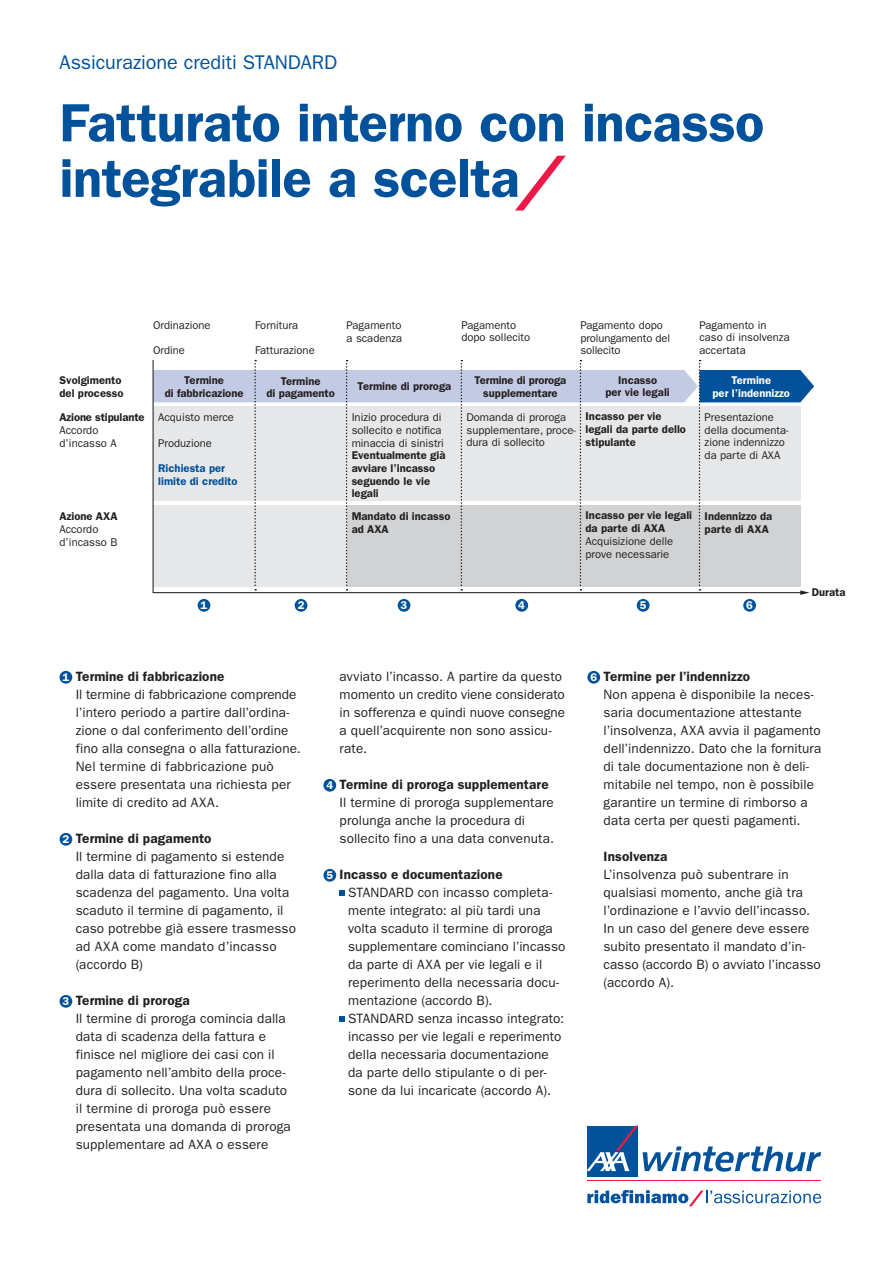
<style>
.page{position:relative;width:893px;height:1263px;background:#fff}
.page>*{position:absolute;margin:0;border:0;box-sizing:border-box;transform-origin:0 0}
.t1{font:600 54px/55.5px "ITC Franklin Gothic Std";letter-spacing:-.01em;color:#01519b}
.t2{font:19.8px "ITC Franklin Gothic Std";letter-spacing:-.005em;color:#01519b}
.t3{font:13.5px/18px "ITC Franklin Gothic Std";letter-spacing:.01em;color:#231f20}
.t4{font:600 13.5px "ITC Franklin Gothic Std";letter-spacing:.01em;color:#231f20}
.t5{font:11.25px/12.8px "ITC Franklin Gothic Std";color:#231f20}
.t6{font:600 11.25px/12.8px "ITC Franklin Gothic Std";color:#231f20}
.t7{font:600 11.25px/12.8px "ITC Franklin Gothic Std";color:#fff;text-align:center}
.t8{font:600 11.25px/12.8px "ITC Franklin Gothic Std";color:#01519b}
.s1{font-family:"AXA Switch";font-weight:400;font-style:italic;color:#ed1845}
.s2{font-weight:600;font-size:11.25px;color:#fff}
.s3{font-weight:600}
</style>
<div class="page">
<div style="left:198px;top:599px;width:12px;height:13px;background:#01519b;border-radius:50%"></div>
<div style="left:295px;top:599px;width:12px;height:13px;background:#01519b;border-radius:50%"></div>
<div style="left:398px;top:599px;width:12px;height:13px;background:#01519b;border-radius:50%"></div>
<div style="left:515px;top:599px;width:13px;height:13px;background:#01519b;border-radius:50%"></div>
<div style="left:743px;top:599px;width:13px;height:13px;background:#01519b;border-radius:50%"></div>
<div style="left:637px;top:599px;width:12px;height:13px;background:#01519b;border-radius:50%"></div>
<svg style="left:153px;top:360px;width:661px;height:235px;background:#d9dce2"></svg>
<div style="left:60px;top:671px;width:12px;height:13px;background:#01519b;border-radius:50%"></div>
<div style="left:60px;top:833px;width:12px;height:13px;background:#01519b;border-radius:50%"></div>
<div style="left:60px;top:995px;width:12px;height:13px;background:#01519b;border-radius:50%"></div>
<div style="left:323px;top:779px;width:13px;height:13px;background:#01519b;border-radius:50%"></div>
<div style="left:323px;top:869px;width:13px;height:13px;background:#01519b;border-radius:50%"></div>
<svg style="left:340px;top:891px;width:5px;height:5px"></svg>
<svg style="left:340px;top:1017px;width:5px;height:5px"></svg>
<div style="left:587px;top:671px;width:13px;height:13px;background:#01519b;border-radius:50%"></div>
<div style="left:587px;top:1125px;width:51px;height:51px;background:#01519b"></div>
<hr style="left:587px;top:1180px;width:234px;height:1px;background:#ed1845">
<svg style="left:587px;top:1125px;width:234px;height:47px"></svg>
<svg style="left:587px;top:1190px;width:234px;height:16px"></svg>
<h2 class="t2" style="left:60px;top:51px;width:279px">Assicurazione crediti STANDARD</h2>
<h1 class="t1" style="left:60px;top:95px;width:706px">Fatturato interno con incasso integrabile a scelta<span class="s1">/</span></h1>
<p class="t6" style="left:60px;top:374px;width:65px">Svolgimento del processo</p>
<p class="t6" style="left:60px;top:411px;width:87px">Azione stipulante</p>
<p class="t5" style="left:60px;top:424px;width:59px">Accordo d’incasso A</p>
<p class="t5" style="left:153px;top:319px;width:59px">Ordinazione</p>
<p class="t5" style="left:153px;top:344px;width:33px">Ordine</p>
<p class="t6" style="left:165px;top:374px;width:80px;text-align:center">Termine<br>di fabbricazione</p>
<p class="t5" style="left:158px;top:411px;width:77px">Acquisto merce</p>
<p class="t5" style="left:158px;top:436px;width:55px">Produzione</p>
<p class="t8" style="left:158px;top:462px;width:81px">Richiesta per limite di credito</p>
<p class="t6" style="left:60px;top:510px;width:60px">Azione AXA</p>
<p class="t5" style="left:60px;top:523px;width:59px">Accordo d’incasso B</p>
<p class="t5" style="left:255px;top:319px;width:45px">Fornitura</p>
<p class="t5" style="left:255px;top:344px;width:61px">Fatturazione</p>
<p class="t6" style="left:266px;top:375px;width:70px;line-height:12px;text-align:center">Termine<br>di pagamento</p>
<p class="t5" style="left:347px;top:319px;width:57px">Pagamento a scadenza</p>
<p class="t6" style="left:358px;top:380px;width:95px">Termine di proroga</p>
<p class="t5" style="left:352px;top:411px;width:94px">Inizio procedura di sollecito e notifica minaccia di sinistri</p>
<p class="t6" style="left:352px;top:449px;width:95px">Eventualmente già avviare l’incasso seguendo le vie legali</p>
<p class="t6" style="left:352px;top:510px;width:100px">Mandato di incasso ad AXA</p>
<p class="t5" style="left:461px;top:319px;width:70px">Pagamento dopo sollecito</p>
<p class="t6" style="left:474px;top:374px;width:93px;text-align:center">Termine di proroga supplementare</p>
<p class="t5" style="left:466px;top:411px;width:111px">Domanda di proroga supplementare, proce&shy;dura di sollecito</p>
<p class="t5" style="left:580px;top:319px;width:91px">Pagamento dopo prolungamento del sollecito</p>
<p class="t6" style="left:605px;top:374px;width:66px;line-height:12px;text-align:center">Incasso<br>per vie legali</p>
<p class="t6" style="left:586px;top:410px;width:102px">Incasso per vie legali da parte dello stipulante</p>
<p class="t5" style="left:699px;top:319px;width:92px">Pagamento in caso di insolvenza accertata</p>
<p class="t7" style="left:712px;top:374px;width:79px">Termine<br>per l’indennizzo</p>
<p class="t5" style="left:705px;top:411px;width:86px">Presentazione della documenta&shy;zione indennizzo da parte di AXA</p>
<p class="t6" style="left:586px;top:509px;width:108px">Incasso per vie legali da parte di AXA</p>
<p class="t5" style="left:586px;top:535px;width:89px">Acquisizione delle prove necessarie</p>
<p class="t6" style="left:705px;top:510px;width:69px">Indennizzo da parte di AXA</p>
<p class="t7" style="left:201px;top:599px;width:8px">1</p>
<p class="t7" style="left:298px;top:599px;width:8px">2</p>
<p class="t7" style="left:401px;top:599px;width:8px">3</p>
<p class="t7" style="left:518px;top:599px;width:8px">4</p>
<p class="t7" style="left:640px;top:599px;width:8px">5</p>
<p class="t7" style="left:746px;top:599px;width:8px">6</p>
<p class="t6" style="left:812px;top:586px;width:35px">Durata</p>
<p class="t3" style="left:76px;top:668px;width:227px;text-indent:-13px"><span class="s2">1</span> <span class="s3">Termine di fabbricazione<br></span>Il termine di fabbricazione comprende l’intero periodo a partire dall’ordina&shy;zione o dal conferimento dell’ordine fino alla consegna o alla fatturazione.<br>Nel termine di fabbricazione può essere presentata una richiesta per limite di credito ad AXA.</p>
<p class="t3" style="left:76px;top:830px;width:222px;text-indent:-13px"><span class="s2">2</span> <span class="s3">Termine di pagamento<br></span>Il termine di pagamento si estende dalla data di fatturazione fino alla scadenza del pagamento. Una volta scaduto il termine di pagamento, il caso potrebbe già essere trasmesso ad AXA come mandato d’incasso (accordo B)</p>
<p class="t3" style="left:76px;top:992px;width:217px;text-indent:-13px"><span class="s2">3</span> <span class="s3">Termine di proroga<br></span>Il termine di proroga comincia dalla data di scadenza della fattura e finisce nel migliore dei casi con il pagamento nell’ambito della proce&shy;dura di sollecito. Una volta scaduto il termine di proroga può essere presentata una domanda di proroga supplementare ad AXA o essere</p>
<p class="t3" style="left:340px;top:668px;width:227px">avviato l’incasso. A partire da questo momento un credito viene considerato in sofferenza e quindi nuove consegne a quell’acquirente non sono assicu&shy;rate.</p>
<p class="t3" style="left:340px;top:776px;width:216px;text-indent:-13px"><span class="s2">4</span> <span class="s3">Termine di proroga supplementare </span>Il termine di proroga supplementare prolunga anche la procedura di sollecito fino a una data convenuta.</p>
<p class="t3" style="left:348px;top:866px;width:219px;text-indent:-22px"><span class="s2">5</span> <span class="s3">Incasso e documentazione </span>STANDARD con incasso completa&shy;mente integrato: al più tardi una volta scaduto il termine di proroga supplementare cominciano l’incasso da parte di AXA per vie legali e il reperimento della necessaria docu&shy;mentazione (accordo B).<br>STANDARD senza incasso integrato: incasso per vie legali e reperimento della necessaria documentazione da parte dello stipulante o di per&shy;sone da lui incaricate (accordo A).</p>
<p class="t3" style="left:603px;top:668px;width:219px;text-indent:-13px"><span class="s2">6</span> <span class="s3">Termine per l’indennizzo<br></span>Non appena è disponibile la neces&shy;saria documentazione attestante l’insolvenza, AXA avvia il pagamento dell’indennizzo. Dato che la fornitura di tale documentazione non è deli&shy;mitabile nel tempo, non è possibile garantire un termine di rimborso a data certa per questi pagamenti.</p>
<p class="t4" style="left:603px;top:849px;width:65px">Insolvenza</p>
<p class="t3" style="left:603px;top:866px;width:219px">L’insolvenza può subentrare in qualsiasi momento, anche già tra l’ordinazione e l’avvio dell’incasso.<br>In un caso del genere deve essere subito presentato il mandato d’in&shy;casso (accordo B) o avviato l’incasso (accordo A).</p>
</div>
